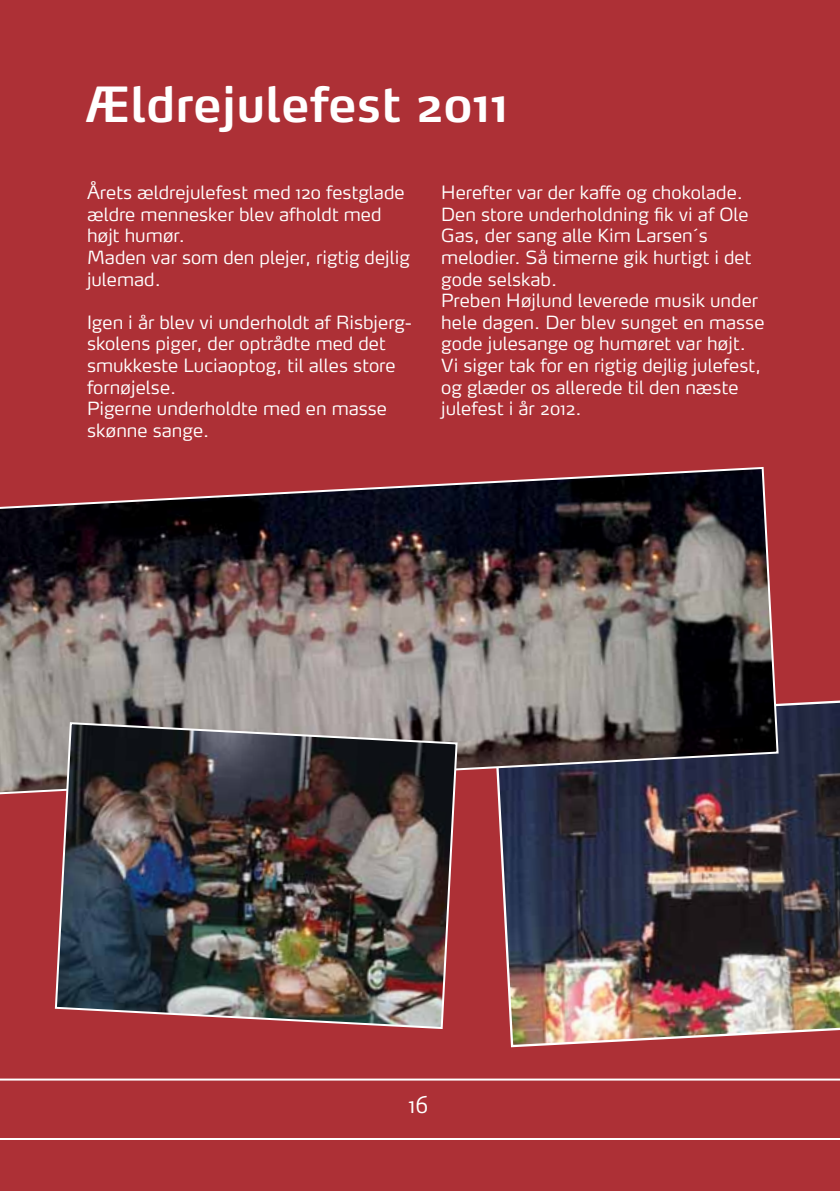
<style>
.page{position:relative;width:840px;height:1191px;background:#fff}
.page>*{position:absolute;margin:0;border:0;box-sizing:border-box;transform-origin:0 0}
.t1{font:600 48px "Max OT";color:#fff}
.t2{font:300 22px "Max OT";color:#fff}
.t3{font:300 18px/21.6px "Max OT";color:#fff}
</style>
<div class="page">
<div style="left:0;top:0;width:839px;height:1191px;background:#ad3036"></div>
<img style="left:497px;top:700px;width:342px;height:348px">
<svg style="left:0;top:467px;width:779px;height:329px;background:#635254"></svg>
<img style="left:54px;top:721px;width:404px;height:308px">
<hr style="left:0;top:1078px;width:839px;height:2px;background:#fff">
<hr style="left:0;top:1138px;width:839px;height:2px;background:#fff">
<h1 class="t1" style="left:85px;top:74px;width:423px">Ældrejulefest 2011</h1>
<p class="t3" style="left:87px;top:183px;width:324px">Årets ældrejulefest med 120 festglade ældre mennesker blev afholdt med højt humør.<br>Maden var som den plejer, rigtig dejlig julemad.</p>
<p class="t3" style="left:87px;top:313px;width:326px">Igen i år blev vi underholdt af Risbjerg&shy;skolens piger, der optrådte med det smukkeste Luciaoptog, til alles store fornøjelse.<br>Pigerne underholdte med en masse skønne sange.</p>
<p class="t3" style="left:441px;top:183px;width:324px">Herefter var der kaffe og chokolade.<br>Den store underholdning fik vi af Ole<br>Gas, der sang alle Kim Larsen´s melodier. Så timerne gik hurtigt i det gode selskab.<br>Preben Højlund leverede musik under hele dagen. Der blev sunget en masse gode julesange og humøret var højt.<br>Vi siger tak for en rigtig dejlig julefest, og glæder os allerede til den næste julefest i år 2012.</p>
<p class="t2" style="left:408px;top:1090px;width:21px">16</p>
</div>
